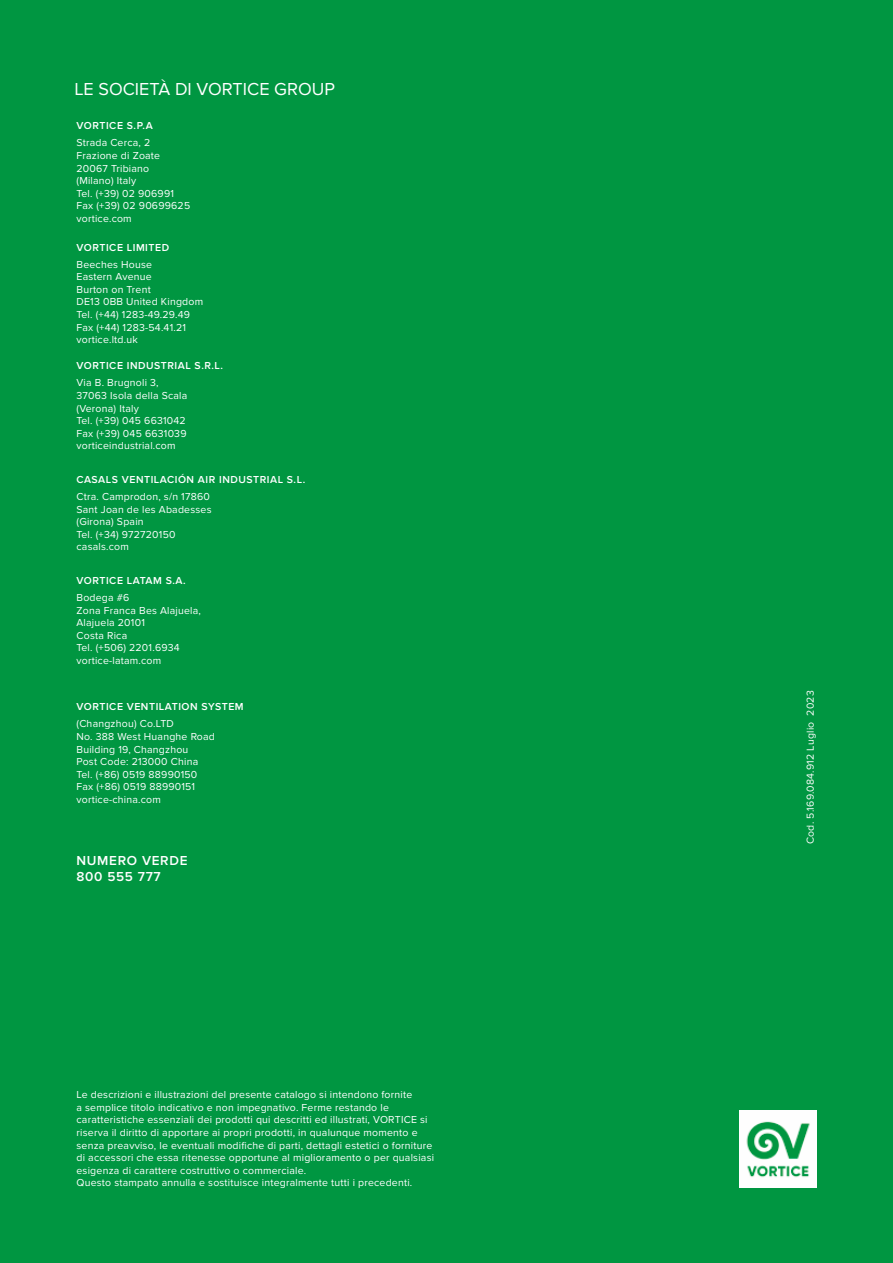
<style>
.page{position:relative;width:893px;height:1263px;background:#009641}
.page>*{position:absolute;margin:0;border:0;box-sizing:border-box;transform-origin:0 0}
.t1{font:18px "Proxima Nova";color:#fff}
.t2{font:600 13.5px/16.2px "Proxima Nova";letter-spacing:.05em;color:#fff}
.t3{font:10.5px/12.6px "Proxima Nova";letter-spacing:.02em;color:#fff}
.t4{font:600 10.5px "Proxima Nova";letter-spacing:.05em;color:#fff}
</style>
<div class="page">
<img style="left:740px;top:1110px;width:76px;height:77px">
<h1 class="t1" style="left:74px;top:79px;width:262px">LE SOCIETÀ DI VORTICE GROUP</h1>
<p class="t4" style="left:77px;top:120px;width:78px">VORTICE S.P.A</p>
<p class="t3" style="left:77px;top:137px;width:115px">Strada Cerca, 2<br>Frazione di Zoate<br>20067 Tribiano<br>(Milano) Italy<br>Tel. (+39) 02 906991<br>Fax (+39) 02 90699625 vortice.com</p>
<p class="t4" style="left:77px;top:241px;width:94px">VORTICE LIMITED</p>
<p class="t3" style="left:77px;top:258px;width:128px">Beeches House<br>Eastern Avenue<br>Burton on Trent<br>DE13 0BB United Kingdom<br>Tel. (+44) 1283-49.29.49<br>Fax (+44) 1283-54.41.21 vortice.ltd.uk</p>
<p class="t4" style="left:77px;top:360px;width:148px">VORTICE INDUSTRIAL S.R.L.</p>
<p class="t3" style="left:77px;top:377px;width:112px">Via B. Brugnoli 3,<br>37063 Isola della Scala (Verona) Italy<br>Tel. (+39) 045 6631042<br>Fax (+39) 045 6631039 vorticeindustrial.com</p>
<p class="t4" style="left:77px;top:474px;width:230px">CASALS VENTILACIÓN AIR INDUSTRIAL S.L.</p>
<p class="t3" style="left:77px;top:490px;width:137px">Ctra. Camprodon, s/n 17860<br>Sant Joan de les Abadesses (Girona) Spain<br>Tel. (+34) 972720150 casals.com</p>
<p class="t4" style="left:77px;top:575px;width:111px">VORTICE LATAM S.A.</p>
<p class="t3" style="left:77px;top:592px;width:126px">Bodega #6<br>Zona Franca Bes Alajuela,<br>Alajuela 20101<br>Costa Rica<br>Tel. (+506) 2201.6934 vortice-latam.com</p>
<p class="t4" style="left:77px;top:701px;width:169px">VORTICE VENTILATION SYSTEM</p>
<p class="t3" style="left:77px;top:718px;width:140px">(Changzhou) Co.LTD<br>No. 388 West Huanghe Road<br>Building 19, Changzhou<br>Post Code: 213000 China<br>Tel. (+86) 0519 88990150<br>Fax (+86) 0519 88990151 vortice-china.com</p>
<p class="t2" style="left:77px;top:852px;width:112px">NUMERO VERDE<br>800 555 777</p>
<p class="t3" style="left:77px;top:1089px;width:359px">Le descrizioni e illustrazioni del presente catalogo si intendono fornite<br>a semplice titolo indicativo e non impegnativo. Ferme restando le caratteristiche essenziali dei prodotti qui descritti ed illustrati, VORTICE si riserva il diritto di apportare ai propri prodotti, in qualunque momento e senza preavviso, le eventuali modifiche di parti, dettagli estetici o forniture di accessori che essa ritenesse opportune al miglioramento o per qualsiasi esigenza di carattere costruttivo o commerciale.<br>Questo stampato annulla e sostituisce integralmente tutti i precedenti.</p>
<p class="t3" style="left:804px;top:844px;width:155px;rotate:-90deg">Cod. 5.169.084.912 Luglio 2023</p>
</div>
